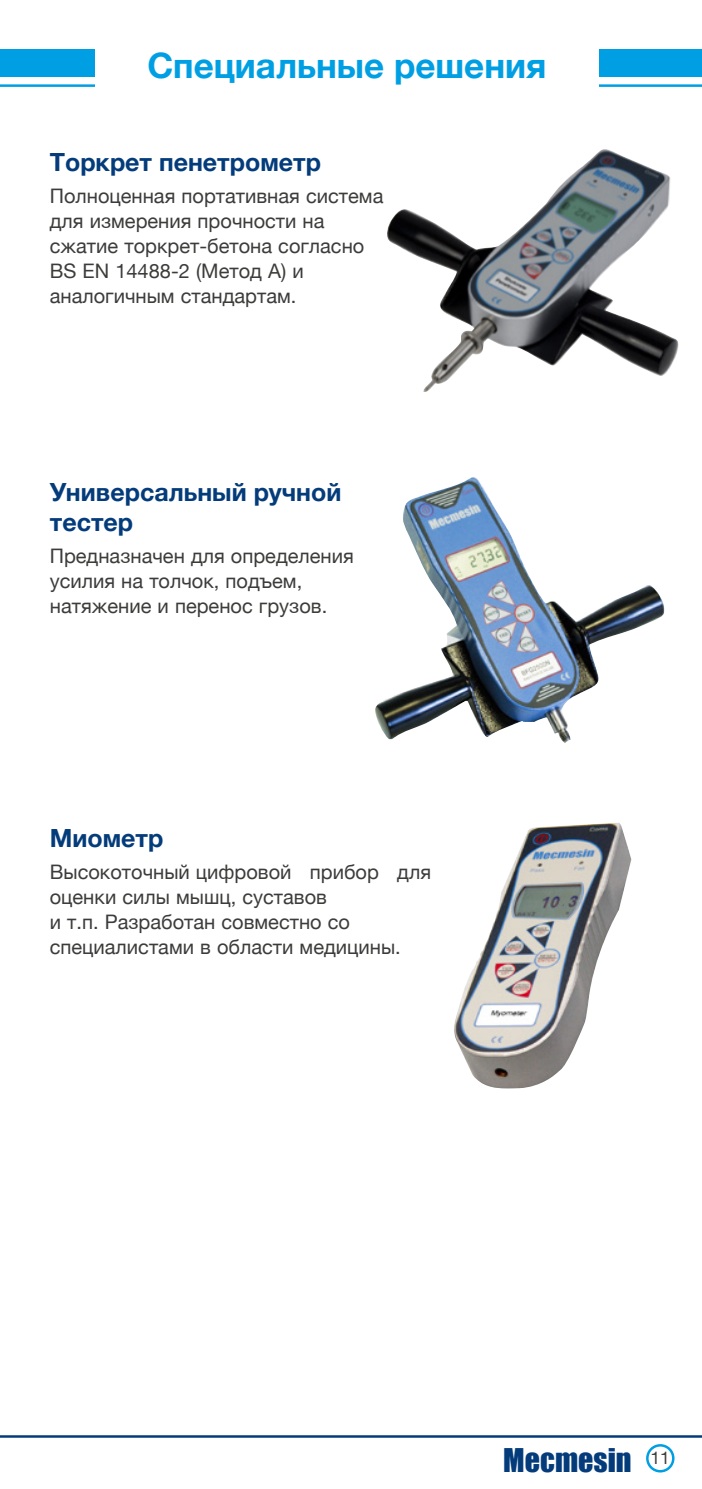
<style>
.page{position:relative;width:702px;height:1489px;background:#fff}
.page>*{position:absolute;margin:0;border:0;box-sizing:border-box;transform-origin:0 0}
.t1{font:700 35px "Helvetica Neue";color:#009fe3}
.t2{font:30px "Impact";color:#043c7b}
.t3{font:700 25px/30px "Helvetica Neue";color:#043c7b}
.t4{font:20px/25px "Helvetica Neue";color:#3c3c3b}
</style>
<div class="page">
<div style="left:646px;top:1443px;width:28px;height:29px;border:2px solid #009fe3;border-radius:50%"></div>
<hr style="left:0;top:1434px;width:702px;height:3px;background:#043c7b">
<div style="left:0;top:50px;width:702px;height:27px;background:#009fe3"></div>
<hr style="left:0;top:84px;width:702px;height:3px;background:#009fe3">
<div style="left:95px;top:44px;width:503px;height:50px;background:#fff"></div>
<img style="left:375px;top:477px;width:290px;height:265px">
<img style="left:454px;top:822px;width:177px;height:266px">
<img style="left:387px;top:149px;width:292px;height:243px">
<h1 class="t1" style="left:147px;top:38px;width:400px">Cпециальные решения</h1>
<p class="t3" style="left:50px;top:148px;width:273px">Торкрет пенетрометр</p>
<p class="t4" style="left:50px;top:185px;width:335px">Полноценная портативная система для измерения прочности на сжатие торкрет-бетона согласно<br>BS EN 14488-2 (Метод A) и аналогичным стандартам.</p>
<p class="t3" style="left:50px;top:478px;width:293px">Универсальный ручной тестер</p>
<p class="t4" style="left:50px;top:544px;width:305px">Предназначен для определения усилия на толчок, подъем, натяжение и перенос грузов.</p>
<p class="t3" style="left:50px;top:823px;width:115px">Миометр</p>
<p class="t4" style="left:50px;top:860px;width:383px">Высокоточный цифровой прибор для оценки силы мышц, суставов<br>и т.п. Разработан совместно со специалистами в области медицины.</p>
<h2 class="t2" style="left:503px;top:1436px;width:168px">Mecmesin <sup>11</sup></h2>
</div>
